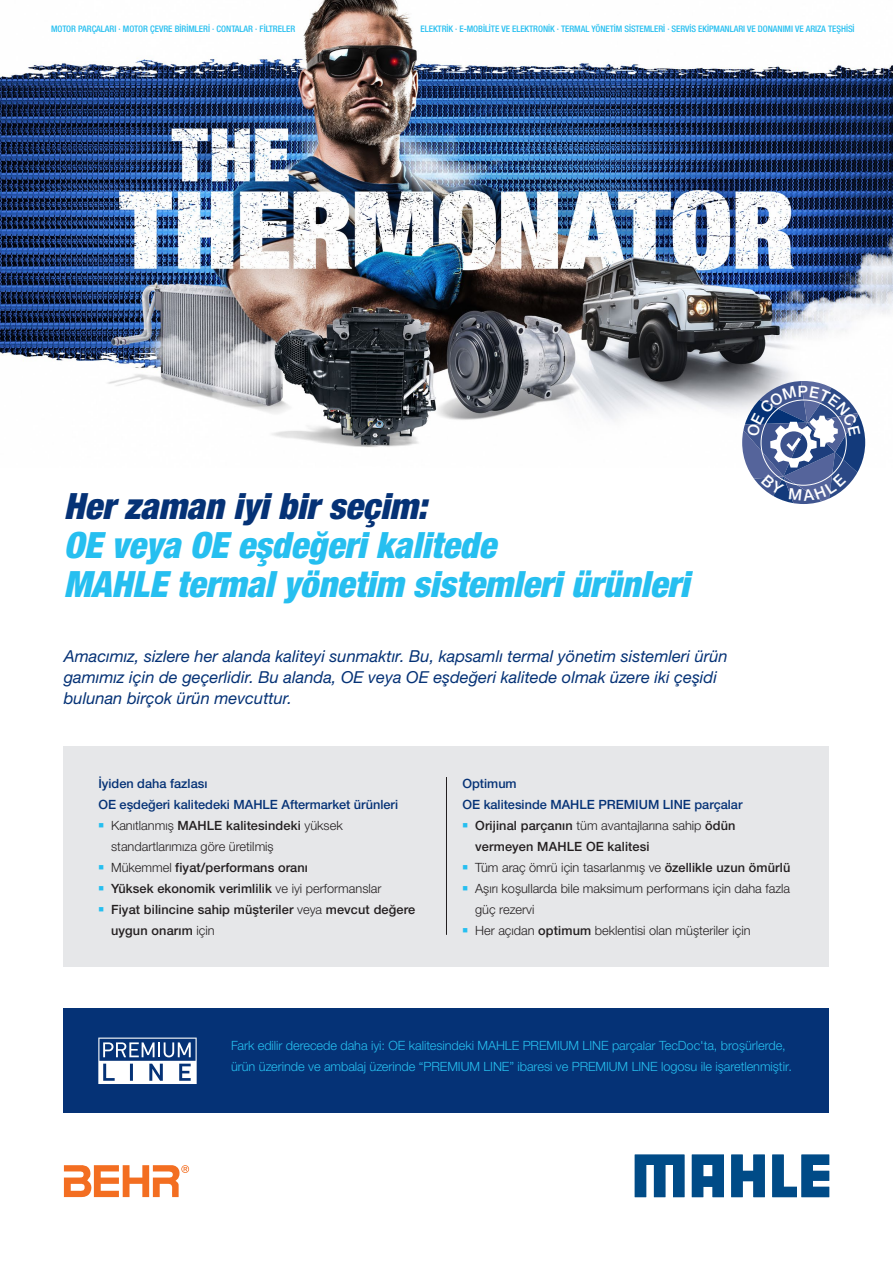
<style>
.page{position:relative;width:893px;height:1263px;background:#fff}
.page>*{position:absolute;margin:0;border:0;box-sizing:border-box;transform-origin:0 0}
.XX___100___Chapter___Headline_1st_Level{font:italic 900 condensed 36.3px/39px "Helvetica Neue LTW1 G";color:#26bff0}
.XX___100___Chapter___Intro{font:italic 16.5px/21px "Helvetica Neue LTW1 G";color:#053276}
.t1{font:300 12.75px/21px "Helvetica Neue LTW1 G";color:#231f20}
.t2{font:500 12.75px/21px "Helvetica Neue LTW1 G";letter-spacing:.01em;color:#231f20}
.AM___100___Flag_Content___Copy{font:300 12.75px/21px "Helvetica Neue LTW1 G";letter-spacing:-.005em;color:#26bff0}
.XX___100___Copy___Headline_3rd_Level{font:500 12.75px "Helvetica Neue LTW1 G";color:#053276}
.t3{font:500 condensed 9px "Helvetica Neue LTW1 G";letter-spacing:-.005em;color:#26bff0}
.s1{color:#053276}
.s2{color:#26bff0}
.s3{font-weight:500}
.s4{font-weight:300}
</style>
<div class="page">
<img style="left:0;top:0;width:893px;height:447px">
<svg style="left:64px;top:1165px;width:125px;height:33px"></svg>
<svg style="left:635px;top:1154px;width:49px;height:43px"></svg>
<svg style="left:731px;top:1154px;width:34px;height:43px"></svg>
<svg style="left:772px;top:1154px;width:57px;height:43px"></svg>
<svg style="left:692px;top:1154px;width:32px;height:43px"></svg>
<div style="left:64px;top:1008px;width:765px;height:105px;background:#053276"></div>
<div style="left:64px;top:746px;width:765px;height:220px;background:#e6e7e9"></div>
<hr style="left:446px;top:777px;width:1px;height:157px;background:#231f20">
<svg style="left:98px;top:1037px;width:99px;height:47px"></svg>
<svg style="left:742px;top:381px;width:123px;height:123px"></svg>
<p class="t3" style="left:51px;top:23px;width:246px">MOTOR PARÇALARI · MOTOR ÇEVRE BIRIMLERI · CONTALAR · FILTRELER</p>
<p class="t3" style="left:420px;top:23px;width:436px">ELEKTRIK · E-MOBILITE VE ELEKTRONIK · TERMAL YÖNETIM SISTEMLERI · SERVIS EKIPMANLARI VE DONANIMI VE ARIZA TEŞHISI</p>
<p class="XX___100___Chapter___Headline_1st_Level" style="left:64px;top:486px;width:627px"><span class="s1">Her zaman iyi bir seçim:<br></span>OE veya OE eşdeğeri kalitede<br>MAHLE termal yönetim sistemleri ürünleri</p>
<p class="XX___100___Chapter___Intro" style="left:64px;top:645px;width:665px">Amacımız, sizlere her alanda kaliteyi sunmaktır. Bu, kapsamlı termal yönetim sistemleri ürün gamımız için de geçerlidir. Bu alanda, OE veya OE eşdeğeri kalitede olmak üzere iki çeşidi bulunan birçok ürün mevcuttur.</p>
<p class="XX___100___Copy___Headline_3rd_Level" style="left:98px;top:775px;width:111px">İyiden daha fazlası</p>
<p class="XX___100___Copy___Headline_3rd_Level" style="left:98px;top:796px;width:301px">OE eşdeğeri kalitedeki MAHLE Aftermarket ürünleri</p>
<p class="t1" style="left:111px;top:814px;width:233px;text-indent:-13px"><span class="s2">■</span> Kanıtlanmış <span class="s3">MAHLE kalitesindeki</span> yüksek standartlarımıza göre üretilmiş</p>
<p class="t2" style="left:98px;top:856px;width:211px"><span class="s2">■</span> <span class="s4">Mükemmel</span> fiyat/performans oranı</p>
<p class="t2" style="left:98px;top:877px;width:285px"><span class="s2">■</span> Yüksek ekonomik verimlilik <span class="s4">ve iyi performanslar</span></p>
<p class="t2" style="left:111px;top:898px;width:306px;text-indent:-13px"><span class="s2">■</span> Fiyat bilincine sahip müşteriler <span class="s4">veya</span> mevcut değere uygun onarım <span class="s4">için</span></p>
<p class="XX___100___Copy___Headline_3rd_Level" style="left:462px;top:775px;width:56px">Optimum</p>
<p class="XX___100___Copy___Headline_3rd_Level" style="left:462px;top:796px;width:282px">OE kalitesinde MAHLE PREMIUM LINE parçalar</p>
<p class="t2" style="left:475px;top:814px;width:262px;text-indent:-13px"><span class="s2">■</span> Orijinal parçanın <span class="s4">tüm avantajlarına sahip</span> ödün vermeyen MAHLE OE kalitesi</p>
<p class="t1" style="left:462px;top:856px;width:329px"><span class="s2">■</span> Tüm araç ömrü için tasarlanmış ve <span class="s3">özellikle uzun ömürlü</span></p>
<p class="t1" style="left:475px;top:877px;width:317px;text-indent:-13px"><span class="s2">■</span> Aşırı koşullarda bile maksimum performans için daha fazla güç rezervi</p>
<p class="t1" style="left:462px;top:919px;width:290px"><span class="s2">■</span> Her açıdan <span class="s3">optimum</span> beklentisi olan müşteriler için</p>
<p class="AM___100___Flag_Content___Copy" style="left:231px;top:1035px;width:562px">Fark edilir derecede daha iyi: OE kalitesindeki MAHLE PREMIUM LINE parçalar TecDoc'ta, broşürlerde, ürün üzerinde ve ambalaj üzerinde “PREMIUM LINE” ibaresi ve PREMIUM LINE logosu ile işaretlenmiştir.</p>
</div>
